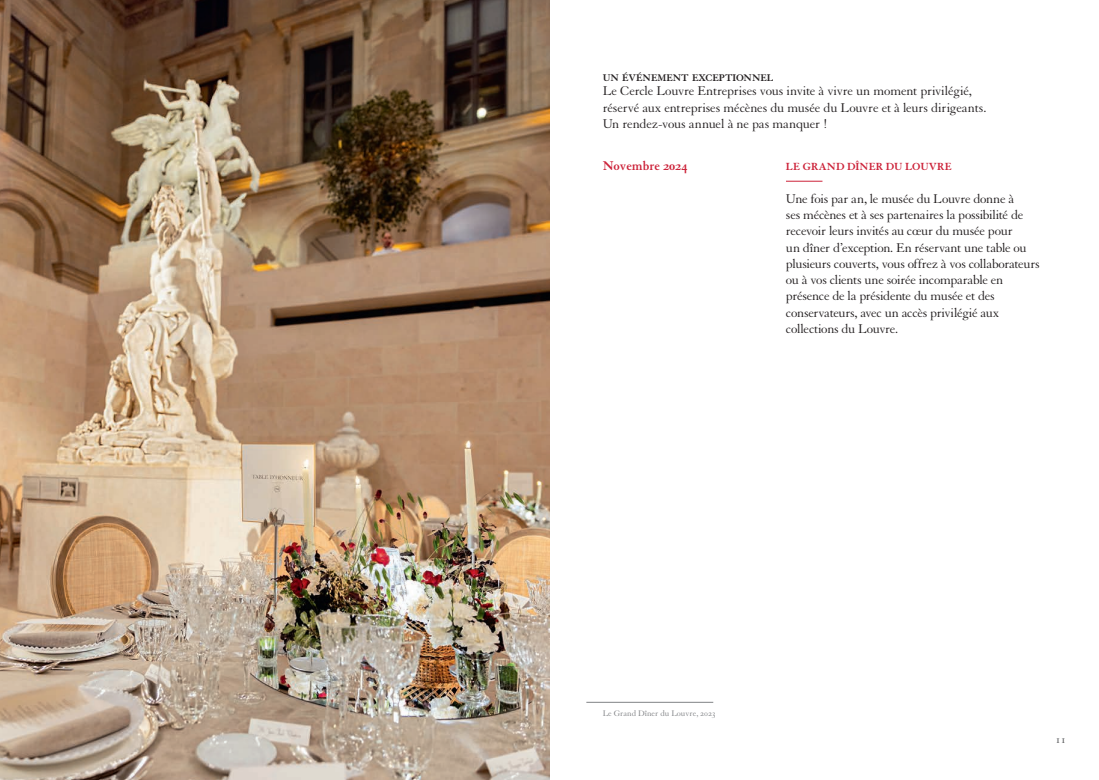
<style>
.page{position:relative;width:1099px;height:780px;background:#fff}
.page>*{position:absolute;margin:0;border:0;box-sizing:border-box;transform-origin:0 0}
.t1{font:13.75px/16.2px "Granjon LT Std";letter-spacing:-.015em;color:#231f20}
.t2{font:700 13.75px "Granjon LT Std";color:#cc2239}
.t3{font:11.88px "Granjon LT Std";color:#57585a}
.sous-titre_filet{font:700 11.25px "Granjon LT Std";letter-spacing:.01em;color:#cc2239}
.t4{font:700 10.5px "Granjon LT Std";letter-spacing:-.005em;color:#231f20}
.t5{font:8.75px "Granjon LT Std";color:#808285}
</style>
<div class="page">
<hr style="left:786px;top:181px;width:36px;height:1px;background:#cc2239">
<img style="left:0;top:0;width:549px;height:780px">
<hr style="left:586px;top:702px;width:127px;height:1px;background:#808285">
<p class="t4" style="left:602px;top:72px;width:172px">UN ÉVÉNEMENT EXCEPTIONNEL</p>
<p class="t1" style="left:602px;top:83px;width:385px">Le Cercle Louvre Entreprises vous invite à vivre un moment privilégié, réservé aux entreprises mécènes du musée du Louvre et à leurs dirigeants.<br>Un rendez-vous annuel à ne pas manquer !</p>
<p class="t2" style="left:602px;top:158px;width:86px">Novembre 2024</p>
<p class="sous-titre_filet" style="left:786px;top:161px;width:167px">LE GRAND DÎNER DU LOUVRE</p>
<p class="t1" style="left:786px;top:191px;width:255px">Une fois par an, le musée du Louvre donne à<br>ses mécènes et à ses partenaires la possibilité de recevoir leurs invités au cœur du musée pour<br>un dîner d’exception. En réservant une table ou plusieurs couverts, vous offrez à vos collaborateurs ou à vos clients une soirée incomparable en présence de la présidente du musée et des conservateurs, avec un accès privilégié aux collections du Louvre.</p>
<p class="t5" style="left:602px;top:708px;width:115px">Le Grand Dîner du Louvre, 2023</p>
<p class="t3" style="left:1055px;top:733px;width:12px">11</p>
</div>
